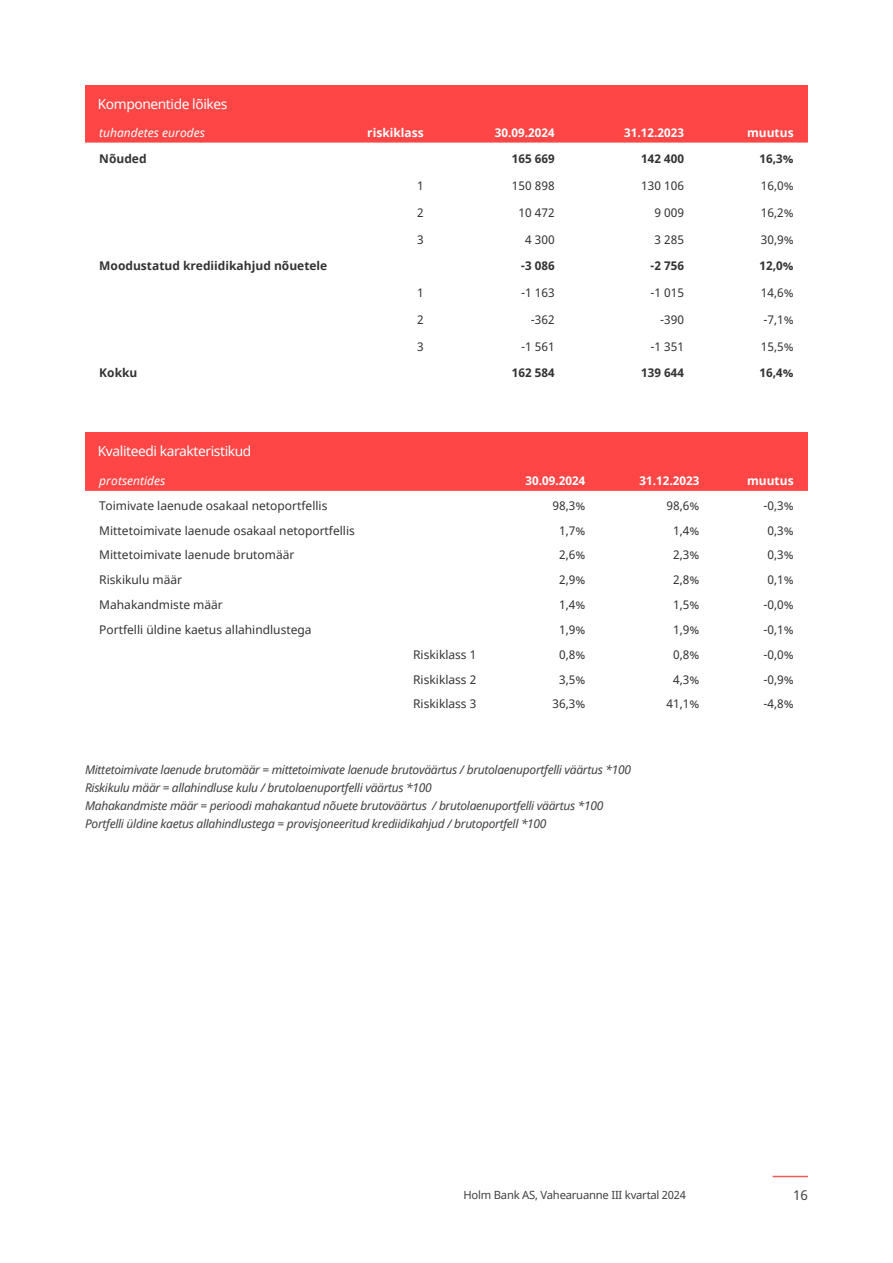
<style>
.page{position:relative;width:893px;height:1263px;background:#fff}
.page>*{position:absolute;margin:0;border:0;box-sizing:border-box;transform-origin:0 0}
.t1{font:13.8px "Noto Sans";letter-spacing:-.03em;color:#fff}
.t2{font:13.5px "Noto Sans";color:#414042}
.t3{font:12px "Noto Sans";color:#333}
.t4{font:italic 12px "Noto Sans";letter-spacing:-.025em;color:#414042}
.t5{font:700 12px "Noto Sans";color:#333}
.t6{font:700 12px "Noto Sans";color:#fff}
.t7{font:italic 12px "Noto Sans";color:#fff}
.t8{font:11.25px "Noto Sans";letter-spacing:-.02em;color:#414042}
</style>
<div class="page">
<hr style="left:773px;top:1176px;width:35px;height:1px;background:#f15b55">
<div style="left:85px;top:120px;width:723px;height:23px;background:#ff4646"></div>
<div style="left:85px;top:432px;width:723px;height:36px;background:#ff4646"></div>
<div style="left:85px;top:85px;width:723px;height:35px;background:#ff4646"></div>
<div style="left:85px;top:468px;width:723px;height:23px;background:#ff4646"></div>
<p class="t1" style="left:98px;top:95px;width:131px">Komponentide lõikes</p>
<p class="t7" style="left:99px;top:124px;width:107px">tuhandetes eurodes</p>
<p class="t6" style="left:367px;top:124px;width:58px">riskiklass</p>
<p class="t6" style="left:495px;top:124px;width:61px">30.09.2024</p>
<p class="t6" style="left:624px;top:124px;width:61px">31.12.2023</p>
<p class="t6" style="left:747px;top:124px;width:48px">muutus</p>
<p class="t5" style="left:99px;top:150px;width:49px">Nõuded</p>
<p class="t5" style="left:512px;top:150px;width:44px">165 669</p>
<p class="t5" style="left:641px;top:150px;width:44px">142 400</p>
<p class="t5" style="left:760px;top:150px;width:36px">16,3%</p>
<p class="t3" style="left:417px;top:178px;width:8px">1</p>
<p class="t3" style="left:512px;top:178px;width:44px">150 898</p>
<p class="t3" style="left:641px;top:178px;width:44px">130 106</p>
<p class="t3" style="left:761px;top:178px;width:34px">16,0%</p>
<p class="t3" style="left:417px;top:204px;width:8px">2</p>
<p class="t3" style="left:518px;top:204px;width:38px">10 472</p>
<p class="t3" style="left:654px;top:204px;width:31px">9 009</p>
<p class="t3" style="left:761px;top:204px;width:34px">16,2%</p>
<p class="t3" style="left:417px;top:231px;width:8px">3</p>
<p class="t3" style="left:525px;top:231px;width:31px">4 300</p>
<p class="t3" style="left:654px;top:231px;width:31px">3 285</p>
<p class="t3" style="left:761px;top:231px;width:34px">30,9%</p>
<p class="t5" style="left:99px;top:257px;width:230px">Moodustatud krediidikahjud nõuetele</p>
<p class="t5" style="left:521px;top:257px;width:35px">-3 086</p>
<p class="t5" style="left:650px;top:257px;width:35px">-2 756</p>
<p class="t5" style="left:760px;top:257px;width:36px">12,0%</p>
<p class="t3" style="left:417px;top:285px;width:8px">1</p>
<p class="t3" style="left:521px;top:285px;width:35px">-1 163</p>
<p class="t3" style="left:650px;top:285px;width:35px">-1 015</p>
<p class="t3" style="left:761px;top:285px;width:34px">14,6%</p>
<p class="t3" style="left:417px;top:311px;width:8px">2</p>
<p class="t3" style="left:531px;top:311px;width:25px">-362</p>
<p class="t3" style="left:660px;top:311px;width:25px">-390</p>
<p class="t3" style="left:763px;top:311px;width:32px">-7,1%</p>
<p class="t3" style="left:417px;top:338px;width:8px">3</p>
<p class="t3" style="left:521px;top:338px;width:35px">-1 561</p>
<p class="t3" style="left:650px;top:338px;width:35px">-1 351</p>
<p class="t3" style="left:761px;top:338px;width:34px">15,5%</p>
<p class="t5" style="left:99px;top:364px;width:40px">Kokku</p>
<p class="t5" style="left:512px;top:364px;width:44px">162 584</p>
<p class="t5" style="left:641px;top:364px;width:44px">139 644</p>
<p class="t5" style="left:760px;top:364px;width:36px">16,4%</p>
<p class="t1" style="left:98px;top:442px;width:155px">Kvaliteedi karakteristikud</p>
<p class="t7" style="left:99px;top:472px;width:68px">protsentides</p>
<p class="t6" style="left:526px;top:472px;width:61px">30.09.2024</p>
<p class="t6" style="left:640px;top:472px;width:61px">31.12.2023</p>
<p class="t6" style="left:747px;top:472px;width:48px">muutus</p>
<p class="t3" style="left:99px;top:497px;width:230px">Toimivate laenude osakaal netoportfellis</p>
<p class="t3" style="left:553px;top:497px;width:34px">98,3%</p>
<p class="t3" style="left:666px;top:497px;width:34px">98,6%</p>
<p class="t3" style="left:763px;top:497px;width:32px">-0,3%</p>
<p class="t3" style="left:99px;top:522px;width:257px">Mittetoimivate laenude osakaal netoportfellis</p>
<p class="t3" style="left:559px;top:522px;width:28px">1,7%</p>
<p class="t3" style="left:673px;top:522px;width:28px">1,4%</p>
<p class="t3" style="left:767px;top:522px;width:28px">0,3%</p>
<p class="t3" style="left:99px;top:547px;width:197px">Mittetoimivate laenude brutomäär</p>
<p class="t3" style="left:559px;top:547px;width:28px">2,6%</p>
<p class="t3" style="left:673px;top:547px;width:28px">2,3%</p>
<p class="t3" style="left:767px;top:547px;width:28px">0,3%</p>
<p class="t3" style="left:99px;top:572px;width:84px">Riskikulu määr</p>
<p class="t3" style="left:559px;top:572px;width:28px">2,9%</p>
<p class="t3" style="left:673px;top:572px;width:28px">2,8%</p>
<p class="t3" style="left:767px;top:572px;width:28px">0,1%</p>
<p class="t3" style="left:99px;top:596px;width:125px">Mahakandmiste määr</p>
<p class="t3" style="left:559px;top:596px;width:28px">1,4%</p>
<p class="t3" style="left:673px;top:596px;width:28px">1,5%</p>
<p class="t3" style="left:763px;top:596px;width:32px">-0,0%</p>
<p class="t3" style="left:99px;top:621px;width:214px">Portfelli üldine kaetus allahindlustega</p>
<p class="t3" style="left:559px;top:621px;width:28px">1,9%</p>
<p class="t3" style="left:673px;top:621px;width:28px">1,9%</p>
<p class="t3" style="left:763px;top:621px;width:32px">-0,1%</p>
<p class="t3" style="left:413px;top:646px;width:65px">Riskiklass 1</p>
<p class="t3" style="left:559px;top:646px;width:28px">0,8%</p>
<p class="t3" style="left:673px;top:646px;width:28px">0,8%</p>
<p class="t3" style="left:763px;top:646px;width:32px">-0,0%</p>
<p class="t3" style="left:413px;top:671px;width:65px">Riskiklass 2</p>
<p class="t3" style="left:559px;top:671px;width:28px">3,5%</p>
<p class="t3" style="left:673px;top:671px;width:28px">4,3%</p>
<p class="t3" style="left:763px;top:671px;width:32px">-0,9%</p>
<p class="t3" style="left:413px;top:696px;width:65px">Riskiklass 3</p>
<p class="t3" style="left:553px;top:696px;width:34px">36,3%</p>
<p class="t3" style="left:666px;top:696px;width:34px">41,1%</p>
<p class="t3" style="left:763px;top:696px;width:32px">-4,8%</p>
<p class="t4" style="left:85px;top:761px;width:547px">Mittetoimivate laenude brutomäär = mittetoimivate laenude brutoväärtus / brutolaenuportfelli väärtus *100</p>
<p class="t4" style="left:85px;top:779px;width:348px">Riskikulu määr = allahindluse kulu / brutolaenuportfelli väärtus *100</p>
<p class="t4" style="left:85px;top:797px;width:520px">Mahakandmiste määr = perioodi mahakantud nõuete brutoväärtus / brutolaenuportfelli väärtus *100</p>
<p class="t4" style="left:85px;top:815px;width:463px">Portfelli üldine kaetus allahindlustega = provisjoneeritud krediidikahjud / brutoportfell *100</p>
<p class="t8" style="left:463px;top:1187px;width:224px">Holm Bank AS, Vahearuanne III kvartal 2024</p>
<p class="t2" style="left:793px;top:1185px;width:16px">16</p>
</div>
